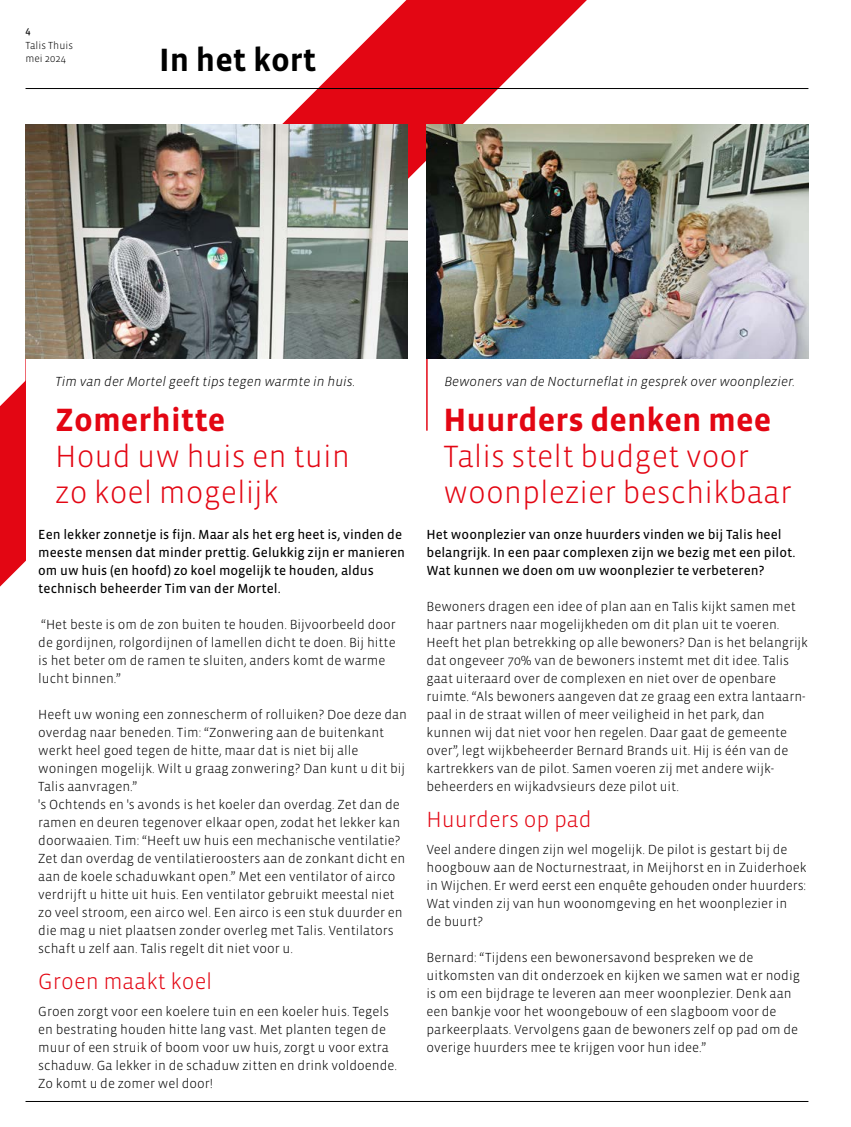
<style>
.page{position:relative;width:851px;height:1127px;background:#fff}
.page>*{position:absolute;margin:0;border:0;box-sizing:border-box;transform-origin:0 0}
.t1{font:700 33px "Vista Sans OTCE";color:#e30613}
.t2{font:700 33px "Vista Sans OTCE";color:#000}
.t3{font:300 31.5px/36px "Vista Sans OTCE";color:#e30613}
.t4{font:300 22.5px "Vista Sans OTCE";color:#e30613}
.t5{font:300 13.5px/18px "Vista Sans OTCE";color:#000}
.t6{font:13.5px/18px "Vista Sans OTCE";color:#000}
.t7{font:italic 300 13.5px "Vista Sans OTCE";color:#000}
.t8{font:300 10.5px/12.6px "Vista Sans OTCE";color:#000}
.t9{font:10.5px "Vista Sans OTCE";color:#000}
</style>
<div class="page">
<svg style="left:0;top:0;width:587px;height:587px"></svg>
<hr style="left:426px;top:359px;width:1px;height:72px;background:#e30613">
<img style="left:426px;top:125px;width:382px;height:234px">
<div style="left:26px;top:358px;width:380px;height:217px;background:#fff"></div>
<img style="left:26px;top:125px;width:381px;height:234px">
<div style="left:38px;top:395px;width:369px;height:720px;background:#fff"></div>
<hr style="left:26px;top:88px;width:782px;height:1px;background:#000">
<hr style="left:26px;top:1101px;width:782px;height:1px;background:#000">
<p class="t9" style="left:26px;top:25px;width:7px">4</p>
<p class="t8" style="left:26px;top:40px;width:49px">Talis Thuis mei 2024</p>
<h1 class="t2" style="left:159px;top:41px;width:159px">In het kort</h1>
<p class="t7" style="left:55px;top:373px;width:302px">Tim van der Mortel geeft tips tegen warmte in huis.</p>
<h1 class="t1" style="left:55px;top:401px;width:172px">Zomerhitte</h1>
<h2 class="t3" style="left:55px;top:438px;width:296px">Houd uw huis en tuin zo koel mogelijk</h2>
<p class="t6" style="left:38px;top:525px;width:368px">Een lekker zonnetje is fijn. Maar als het erg heet is, vinden de meeste mensen dat minder prettig. Gelukkig zijn er manieren om uw huis (en hoofd) zo koel mogelijk te houden, aldus technisch beheerder Tim van der Mortel.</p>
<p class="t5" style="left:38px;top:615px;width:359px">“Het beste is om de zon buiten te houden. Bijvoorbeeld door de gordijnen, rolgordijnen of lamellen dicht te doen. Bij hitte is het beter om de ramen te sluiten, anders komt de warme lucht binnen.”</p>
<p class="t5" style="left:38px;top:705px;width:370px">Heeft uw woning een zonnescherm of rolluiken? Doe deze dan overdag naar beneden. Tim: “Zonwering aan de buitenkant werkt heel goed tegen de hitte, maar dat is niet bij alle woningen mogelijk. Wilt u graag zonwering? Dan kunt u dit bij Talis aanvragen.”<br>'s Ochtends en 's avonds is het koeler dan overdag. Zet dan de ramen en deuren tegenover elkaar open, zodat het lekker kan doorwaaien. Tim: “Heeft uw huis een mechanische ventilatie?<br>Zet dan overdag de ventilatieroosters aan de zonkant dicht en aan de koele schaduwkant open.” Met een ventilator of airco verdrijft u hitte uit huis. Een ventilator gebruikt meestal niet zo veel stroom, een airco wel. Een airco is een stuk duurder en die mag u niet plaatsen zonder overleg met Talis. Ventilators schaft u zelf aan. Talis regelt dit niet voor u.</p>
<h3 class="t4" style="left:38px;top:968px;width:176px">Groen maakt koel</h3>
<p class="t5" style="left:38px;top:1002px;width:360px">Groen zorgt voor een koelere tuin en een koeler huis. Tegels en bestrating houden hitte lang vast. Met planten tegen de muur of een struik of boom voor uw huis, zorgt u voor extra schaduw. Ga lekker in de schaduw zitten en drink voldoende.<br>Zo komt u de zomer wel door!</p>
<p class="t7" style="left:444px;top:373px;width:352px">Bewoners van de Nocturneflat in gesprek over woonplezier.</p>
<h1 class="t1" style="left:443px;top:401px;width:329px">Huurders denken mee</h1>
<h2 class="t3" style="left:443px;top:438px;width:349px">Talis stelt budget voor woonplezier beschikbaar</h2>
<p class="t6" style="left:426px;top:525px;width:370px">Het woonplezier van onze huurders vinden we bij Talis heel belangrijk. In een paar complexen zijn we bezig met een pilot.<br>Wat kunnen we doen om uw woonplezier te verbeteren?</p>
<p class="t5" style="left:426px;top:597px;width:383px">Bewoners dragen een idee of plan aan en Talis kijkt samen met haar partners naar mogelijkheden om dit plan uit te voeren.<br>Heeft het plan betrekking op alle bewoners? Dan is het belangrijk dat ongeveer 70% van de bewoners instemt met dit idee. Talis gaat uiteraard over de complexen en niet over de openbare ruimte. “Als bewoners aangeven dat ze graag een extra lantaarn&shy;paal in de straat willen of meer veiligheid in het park, dan kunnen wij dat niet voor hen regelen. Daar gaat de gemeente over”, legt wijkbeheerder Bernard Brands uit. Hij is één van de kartrekkers van de pilot. Samen voeren zij met andere wijk&shy;beheerders en wijkadvsieurs deze pilot uit.</p>
<h3 class="t4" style="left:426px;top:806px;width:167px">Huurders op pad</h3>
<p class="t5" style="left:426px;top:840px;width:381px">Veel andere dingen zijn wel mogelijk. De pilot is gestart bij de hoogbouw aan de Nocturnestraat, in Meijhorst en in Zuiderhoek in Wijchen. Er werd eerst een enquête gehouden onder huurders:<br>Wat vinden zij van hun woonomgeving en het woonplezier in<br>de buurt?</p>
<p class="t5" style="left:426px;top:948px;width:375px">Bernard: “Tijdens een bewonersavond bespreken we de uitkomsten van dit onderzoek en kijken we samen wat er nodig is om een bijdrage te leveren aan meer woonplezier. Denk aan een bankje voor het woongebouw of een slagboom voor de parkeerplaats. Vervolgens gaan de bewoners zelf op pad om de overige huurders mee te krijgen voor hun idee.”</p>
</div>
